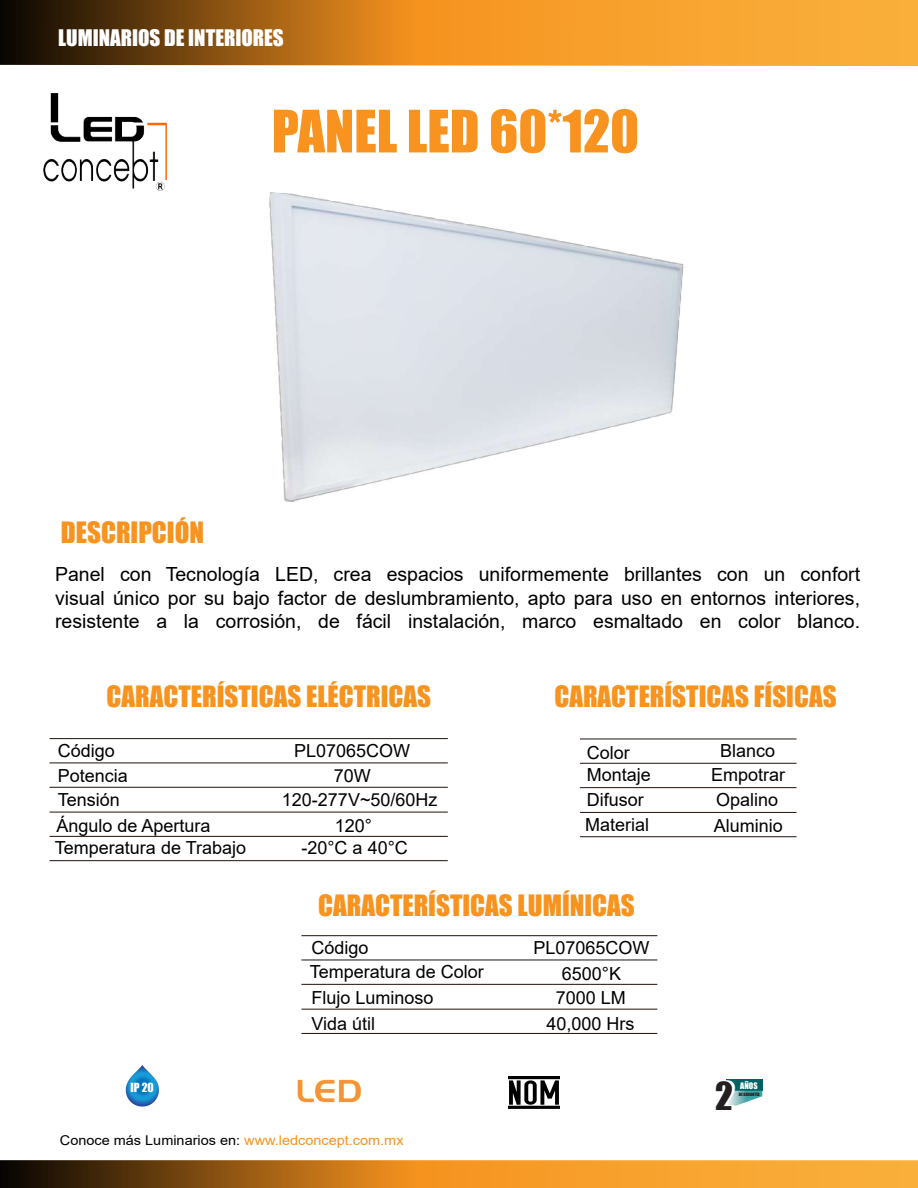
<style>
.page{position:relative;width:918px;height:1188px;background:#fff}
.page>*{position:absolute;margin:0;border:0;box-sizing:border-box;transform-origin:0 0}
.t1{font:54px "Impact";color:#f7931e}
.t2{font:35.4px "Impact";color:#fff}
.t3{font:27px "Impact";color:#f7931e}
.t4{font:21px "Impact";color:#fff}
.t5{font:19.5px/23.4px "Arial";color:#000;text-align:justify}
.t6{font:18px/22px "Arial";color:#000}
.t7{font:13.5px "Arial";color:#000;scale:1.07 1}
.t8{font:11.55px "Impact";color:#fff}
.t9{font:8.25px "Impact";color:#fff}
.t10{font:4.05px "Impact";color:#231f20}
.s1{color:#f7931e}
</style>
<div class="page">
<img style="left:269px;top:192px;width:415px;height:310px">
<svg style="left:0;top:0;width:918px;height:66px;background:#c37c22"></svg>
<img style="left:44px;top:94px;width:123px;height:97px">
<svg style="left:0;top:1160px;width:918px;height:28px;background:#c17c22"></svg>
<img style="left:509px;top:1076px;width:50px;height:32px">
<img style="left:297px;top:1079px;width:64px;height:24px">
<svg style="left:126px;top:1065px;width:33px;height:42px"></svg>
<div style="left:726px;top:1079px;width:36px;height:12px;background:#006263"></div>
<svg style="left:727px;top:1091px;width:35px;height:17px"></svg>
<hr style="left:50px;top:738px;width:398px;height:1px;background:#1e120d">
<hr style="left:50px;top:763px;width:398px;height:1px;background:#1e120d">
<hr style="left:50px;top:787px;width:398px;height:1px;background:#1e120d">
<hr style="left:50px;top:812px;width:398px;height:1px;background:#1e120d">
<hr style="left:50px;top:836px;width:398px;height:1px;background:#1e120d">
<hr style="left:50px;top:860px;width:398px;height:1px;background:#1e120d">
<hr style="left:580px;top:739px;width:217px;height:1px;background:#1e120d">
<hr style="left:580px;top:763px;width:217px;height:1px;background:#1e120d">
<hr style="left:580px;top:787px;width:217px;height:1px;background:#1e120d">
<hr style="left:580px;top:812px;width:216px;height:1px;background:#1e120d">
<hr style="left:580px;top:836px;width:216px;height:1px;background:#1e120d">
<hr style="left:301px;top:935px;width:356px;height:1px;background:#1e120d">
<hr style="left:301px;top:960px;width:356px;height:1px;background:#1e120d">
<hr style="left:301px;top:984px;width:356px;height:1px;background:#1e120d">
<hr style="left:302px;top:1009px;width:355px;height:1px;background:#1e120d">
<hr style="left:301px;top:1033px;width:356px;height:1px;background:#1e120d">
<p class="t4" style="left:58px;top:21px;width:227px">LUMINARIOS DE INTERIORES</p>
<h1 class="t1" style="left:272px;top:89px;width:369px">PANEL LED 60*120</h1>
<h3 class="t3" style="left:61px;top:512px;width:145px">DESCRIPCIÓN</h3>
<p class="t5" style="left:55px;top:563px;width:807px">Panel con Tecnología LED, crea espacios uniformemente brillantes con un confort visual único por su bajo factor de deslumbramiento, apto para uso en entornos interiores, resistente a la corrosión, de fácil instalación, marco esmaltado en color blanco.</p>
<h3 class="t3" style="left:107px;top:676px;width:326px">CARACTERÍSTICAS ELÉCTRICAS</h3>
<p class="t6" style="left:58px;top:738px;width:72px;line-height:24.6px">Código<br>Potencia<br>Tensión</p>
<p class="t6" style="left:55px;top:815px;width:193px">Ángulo de Apertura<br>Temperatura de Trabajo</p>
<p class="t6" style="left:294px;top:740px;width:118px">PL07065COW</p>
<p class="t6" style="left:282px;top:764px;width:157px;line-height:23.7px;text-indent:52px">70W<br>120-277V~50/60Hz</p>
<p class="t6" style="left:301px;top:815px;width:108px;text-align:center">120°<br>-20°C a 40°C</p>
<h3 class="t3" style="left:554px;top:676px;width:284px">CARACTERÍSTICAS FÍSICAS</h3>
<p class="t6" style="left:711px;top:738px;width:76px;line-height:23.9px;text-align:center">Blanco<br>Empotrar</p>
<p class="t6" style="left:714px;top:787px;width:71px;line-height:25.7px">Opalino<br>Aluminio</p>
<p class="t6" style="left:587px;top:741px;width:66px">Color<br>Montaje</p>
<p class="t6" style="left:585px;top:788px;width:66px;line-height:24.5px">Difusor<br>Material</p>
<h3 class="t3" style="left:318px;top:884px;width:318px">CARACTERÍSTICAS LUMÍNICAS</h3>
<p class="t6" style="left:311px;top:936px;width:59px">Código</p>
<p class="t6" style="left:533px;top:936px;width:118px">PL07065COW</p>
<p class="t6" style="left:310px;top:961px;width:176px">Temperatura de Color</p>
<p class="t6" style="left:562px;top:963px;width:61px">6500°K</p>
<p class="t6" style="left:546px;top:1012px;width:90px">40,000 Hrs</p>
<p class="t6" style="left:311px;top:985px;width:124px;line-height:25.3px">Flujo Luminoso<br>Vida útil</p>
<p class="t6" style="left:556px;top:987px;width:72px">7000 LM</p>
<p class="t8" style="left:131px;top:1079px;width:25px">IP 20</p>
<h2 class="t2" style="left:718px;top:1067px;width:19px">2</h2>
<p class="t9" style="left:740px;top:1079px;width:19px">AÑOS</p>
<p class="t10" style="left:739px;top:1091px;width:22px">DE GARANTÍA</p>
<p class="t7" style="left:60px;top:1131px;width:323px">Conoce más Luminarios en: <span class="s1">www.ledconcept.com.mx</span></p>
</div>
